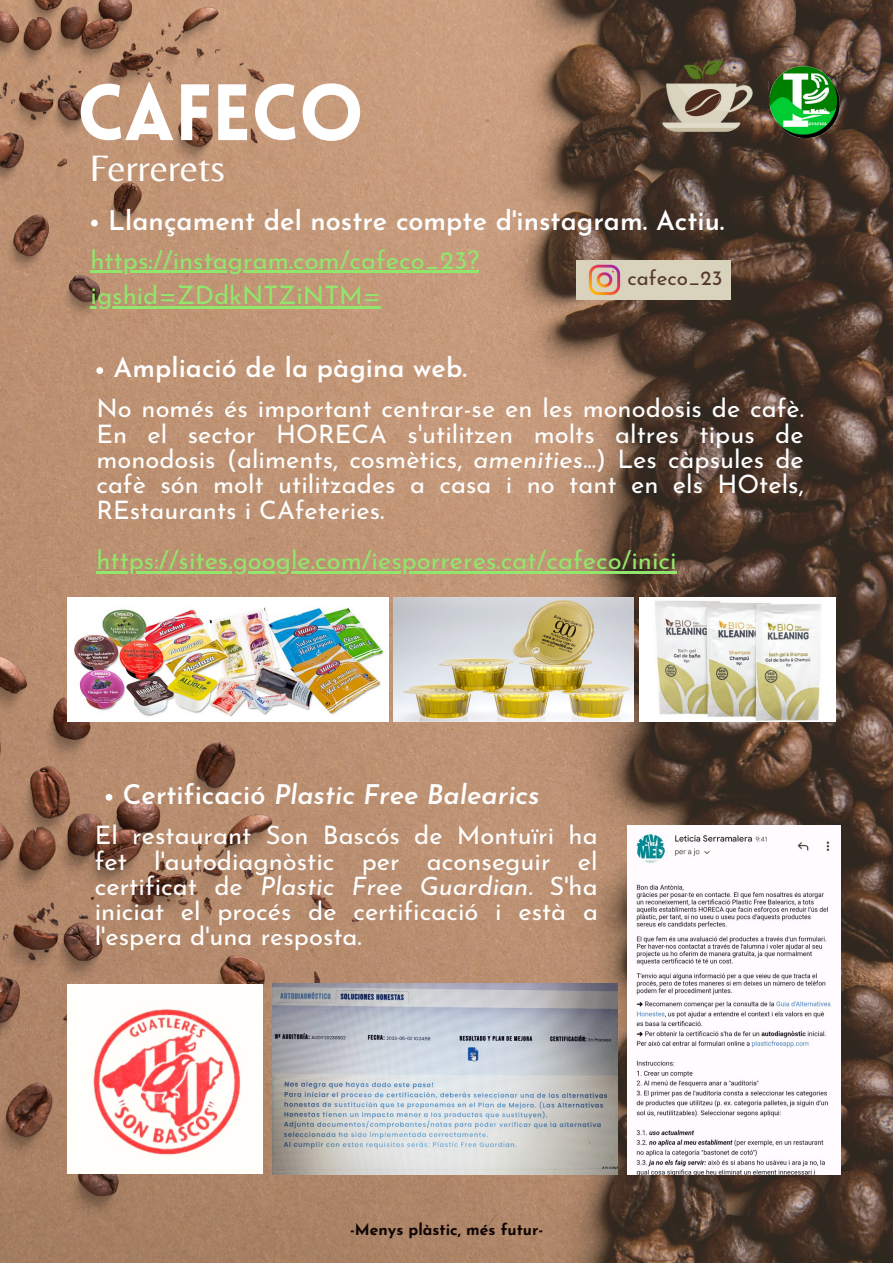
<style>
.page{position:relative;width:893px;height:1263px;background:#fff}
.page>*{position:absolute;margin:0;border:0;box-sizing:border-box;transform-origin:0 0}
.t1{font:900 78px "Lovelo";color:#fff}
.t2{font:38.25px "Belleza";color:#fff}
.t3{font:600 27px "Josefin Sans";color:#fff}
.t4{font:italic 600 27px "Josefin Sans";color:#fff}
.t5{font:25.5px/25.3px "Josefin Sans";color:#fff;text-align:justify}
.t6{font:25.5px/35.5px "Josefin Sans";color:#91e66c}
.t7{font:20.55px "Josefin Sans";color:#55382c}
.t8{font:700 15.75px "Josefin Sans";color:#0e0403}
.s1{font-style:italic}
.s2{font-style:normal}
</style>
<div class="page">
<img style="left:0;top:0;width:893px;height:1263px">
<img style="left:0;top:0;width:285px;height:321px">
<img style="left:0;top:656px;width:359px;height:565px">
<img style="left:653px;top:53px;width:104px;height:86px">
<img style="left:768px;top:66px;width:71px;height:74px">
<img style="left:628px;top:825px;width:212px;height:349px">
<img style="left:273px;top:983px;width:344px;height:191px">
<img style="left:68px;top:984px;width:194px;height:190px">
<img style="left:68px;top:597px;width:320px;height:124px">
<img style="left:393px;top:597px;width:240px;height:124px">
<img style="left:639px;top:597px;width:196px;height:124px">
<svg style="left:91px;top:220px;width:7px;height:6px"></svg>
<hr style="left:90px;top:270px;width:389px;height:3px;background:#91e66c">
<hr style="left:90px;top:306px;width:291px;height:2px;background:#91e66c">
<div style="left:577px;top:260px;width:153px;height:39px;background:#d9d2bc"></div>
<img style="left:585px;top:264px;width:39px;height:36px">
<svg style="left:96px;top:367px;width:7px;height:7px"></svg>
<hr style="left:96px;top:571px;width:580px;height:2px;background:#91e66c">
<svg style="left:106px;top:794px;width:6px;height:7px"></svg>
<h1 class="t1" style="left:77px;top:82px;width:289px">CAFECO</h1>
<h2 class="t2" style="left:89px;top:145px;width:137px">Ferrerets</h2>
<p class="t3" style="left:108px;top:210px;width:618px">Llançament del nostre compte d'instagram. Actiu.</p>
<p class="t6" style="left:90px;top:245px;width:390px">https://instagram.com/cafeco_23? igshid=ZDdkNTZiNTM=</p>
<p class="t7" style="left:627px;top:269px;width:96px">cafeco_23</p>
<p class="t3" style="left:114px;top:357px;width:355px">Ampliació de la pàgina web.</p>
<p class="t5" style="left:96px;top:398px;width:709px">No només és important centrar-se en les monodosis de cafè.<br>En el sector HORECA s'utilitzen molts altres tipus de monodosis (aliments, cosmètics, <span class="s1">amenities.</span>..) Les càpsules de cafè són molt utilitzades a casa i no tant en els HOtels, REstaurants i CAfeteries.</p>
<p class="t6" style="left:96px;top:545px;width:582px">https://sites.google.com/iesporreres.cat/cafeco/inici</p>
<p class="t4" style="left:123px;top:784px;width:418px"><span class="s2">Certificació</span> Plastic Free Balearics</p>
<p class="t5" style="left:95px;top:825px;width:505px">El restaurant Son Bascós de Montuïri ha fet l'autodiagnòstic per aconseguir el certificat de <span class="s1">Plastic Free Guardian.</span> S'ha iniciat el procés de certificació i està a l'espera d'una resposta.</p>
<p class="t8" style="left:350px;top:1223px;width:195px">-Menys plàstic, més futur-</p>
</div>
